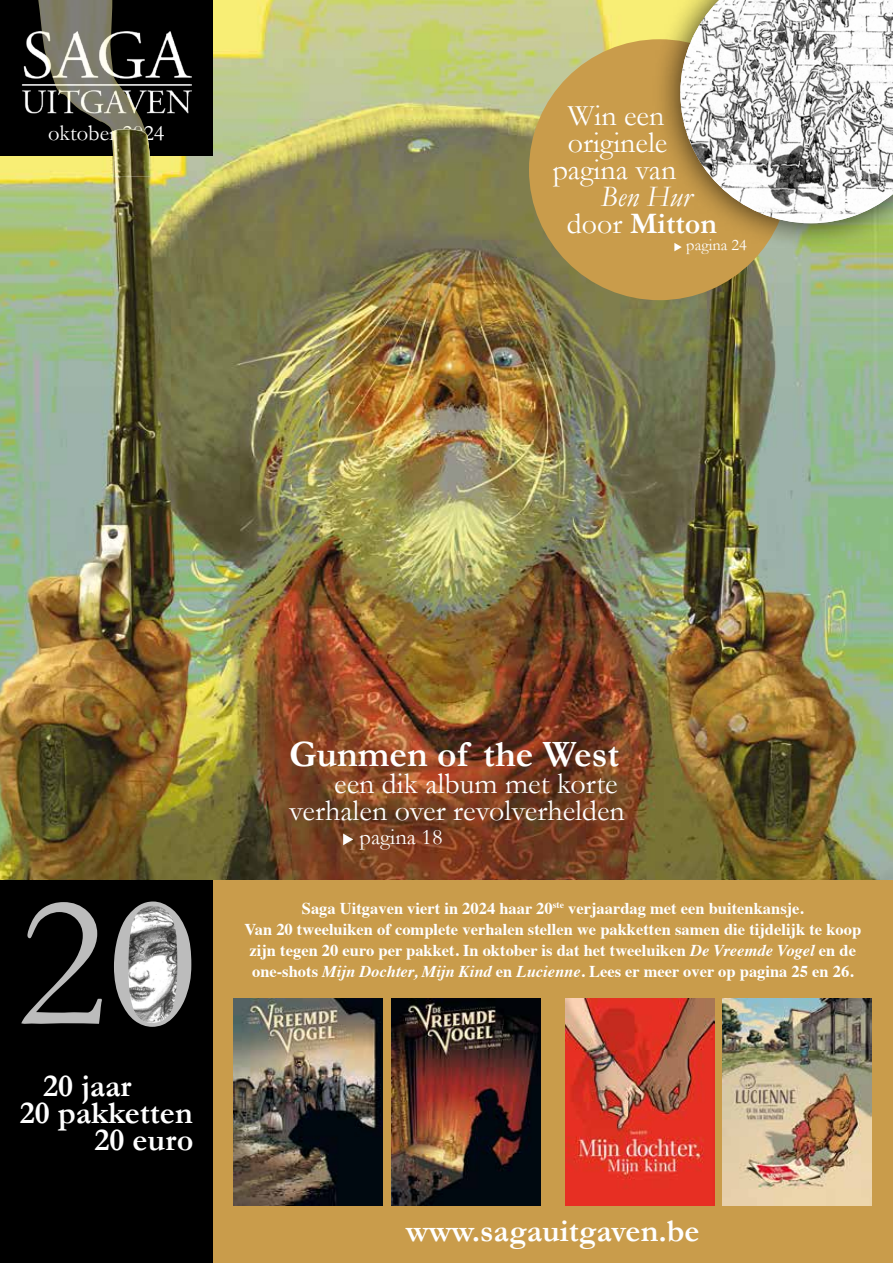
<style>
.page{position:relative;width:893px;height:1263px;background:#fff}
.page>*{position:absolute;margin:0;border:0;box-sizing:border-box;transform-origin:0 0}
.t1{font:700 37.5px "Garamond";color:#fff}
.t2{font:700 32.1px "Garamond";color:#fff}
.t3{font:30px/27px "Garamond";color:#fff;text-align:center}
.t4{font:italic 30px/27px "Garamond";color:#fff;text-align:center}
.t5{font:22.5px "Garamond";color:#fff}
.t6{font:700 16.5px/21px "Times";color:#fff;text-align:center}
.t7{font:16.35px "Garamond";color:#fff}
.s1{font-style:normal}
.s2{font-weight:700;font-style:normal}
.s3{font-style:italic}
</style>
<div class="page">
<img style="left:0;top:0;width:893px;height:880px">
<div style="left:0;top:880px;width:893px;height:383px;background:#c99c4b"></div>
<div style="left:0;top:880px;width:213px;height:383px;background:#000"></div>
<svg style="left:21px;top:901px;width:170px;height:126px"></svg>
<img style="left:234px;top:999px;width:149px;height:207px">
<img style="left:391px;top:999px;width:149px;height:207px">
<img style="left:566px;top:999px;width:148px;height:207px">
<img style="left:723px;top:999px;width:149px;height:207px">
<div style="left:0;top:0;width:213px;height:155px;background:#000"></div>
<img style="left:21px;top:31px;width:170px;height:83px">
<div style="left:529px;top:39px;width:261px;height:261px;background:#c99c4b;border-radius:50%"></div>
<svg style="left:343px;top:833px;width:10px;height:12px"></svg>
<div style="left:653px;top:0;width:240px;height:251px;background:#000;opacity:.75"></div>
<img style="left:680px;top:0;width:213px;height:223px">
<img style="left:38px;top:0;width:109px;height:131px">
<img style="left:112px;top:129px;width:38px;height:48px">
<h3 class="t5" style="left:48px;top:118px;width:118px">oktober 2024</h3>
<h3 class="t3" style="left:553px;top:101px;width:125px">Win een originele pagina van</h3>
<h3 class="t4" style="left:567px;top:182px;width:152px">Ben Hur <span class="s1">door</span> <span class="s2">Mitton</span></h3>
<p class="t7" style="left:686px;top:234px;width:62px">pagina 24</p>
<h2 class="t2" style="left:43px;top:1064px;width:90px">20 jaar</h2>
<h2 class="t2" style="left:20px;top:1091px;width:174px">20 pakketten</h2>
<h2 class="t2" style="left:94px;top:1118px;width:101px">20 euro</h2>
<h1 class="t1" style="left:289px;top:728px;width:331px">Gunmen of the West</h1>
<h3 class="t3" style="left:289px;top:769px;width:337px;text-align:right">een dik album met korte verhalen over revolverhelden</h3>
<h3 class="t5" style="left:359px;top:821px;width:85px">pagina 18</h3>
<p class="t6" style="left:244px;top:896px;width:618px">Saga Uitgaven viert in 2024 haar 20<sup>ste</sup> verjaardag met een buitenkansje.<br>Van 20 tweeluiken of complete verhalen stellen we pakketten samen die tijdelijk te koop zijn tegen 20 euro per pakket. In oktober is dat het tweeluiken <span class="s3">De Vreemde Vogel</span> en de one-shots <span class="s3">Mijn Dochter, Mijn Kind</span> en <span class="s3">Lucienne</span>. Lees er meer over op pagina 25 en 26.</p>
<h2 class="t2" style="left:406px;top:1209px;width:295px">www.sagauitgaven.be</h2>
</div>
